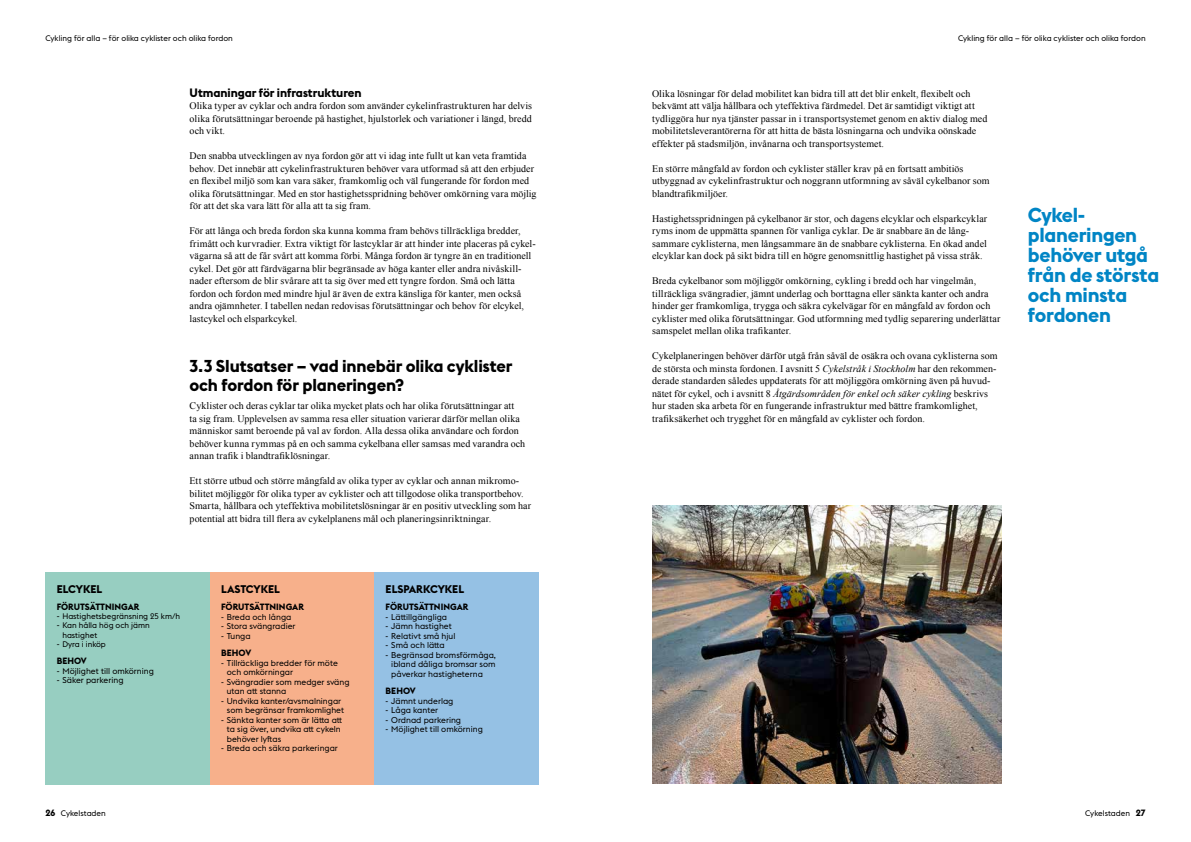
<style>
.page{position:relative;width:1191px;height:842px;background:#fff}
.page>*{position:absolute;margin:0;border:0;box-sizing:border-box;transform-origin:0 0}
.t1{font:700 20px/20px "Stockholm Type";letter-spacing:-.015em;color:#0085c5}
.t2{font:700 17px/19px "Stockholm Type";letter-spacing:-.01em;color:#000}
.t3{font:700 12px "Stockholm Type";letter-spacing:-.01em;color:#000}
.t4{font:700 11px "Stockholm Type";letter-spacing:-.005em;color:#000}
.t5{font:10px/12.5px "Times New Roman";letter-spacing:.005em;color:#000}
.t6{font:700 9px "Stockholm Type";color:#000}
.t7{font:8.4px/9.5px "Stockholm Type";color:#000}
.t8{font:8px/9px "Stockholm Type";color:#000}
.s1{font-size:8.4px}
.s2{font-style:italic}
.s3{font-weight:700;font-size:9px}
</style>
<div class="page">
<div style="left:45px;top:573px;width:165px;height:212px;background:#97cec1"></div>
<div style="left:210px;top:573px;width:164px;height:212px;background:#f7b08b"></div>
<div style="left:374px;top:573px;width:165px;height:212px;background:#95c1e4"></div>
<img style="left:652px;top:506px;width:349px;height:278px">
<p class="t8" style="left:45px;top:33px;width:189px">Cykling för alla – för olika cyklister och olika fordon</p>
<p class="t8" style="left:958px;top:33px;width:189px">Cykling för alla – för olika cyklister och olika fordon</p>
<p class="t3" style="left:190px;top:84px;width:174px">Utmaningar för infrastrukturen</p>
<p class="t5" style="left:190px;top:99px;width:344px;text-align:justify">Olika typer av cyklar och andra fordon som använder cykelinfrastrukturen har delvis olika förutsättningar beroende på hastighet, hjulstorlek och variationer i längd, bredd och vikt.</p>
<p class="t5" style="left:190px;top:149px;width:348px">Den snabba utvecklingen av nya fordon gör att vi idag inte fullt ut kan veta framtida behov. Det innebär att cykelinfrastrukturen behöver vara utformad så att den erbjuder en flexibel miljö som kan vara säker, framkomlig och väl fungerande för fordon med olika förutsättningar. Med en stor hastighetsspridning behöver omkörning vara möjlig för att det ska vara lätt för alla att ta sig fram.</p>
<p class="t5" style="left:190px;top:224px;width:347px">För att långa och breda fordon ska kunna komma fram behövs tillräckliga bredder, frimått och kurvradier. Extra viktigt för lastcyklar är att hinder inte placeras på cykel&shy;vägarna så att de får svårt att komma förbi. Många fordon är tyngre än en traditionell cykel. Det gör att färdvägarna blir begränsade av höga kanter eller andra nivåskill&shy;nader eftersom de blir svårare att ta sig över med ett tyngre fordon. Små och lätta fordon och fordon med mindre hjul är även de extra känsliga för kanter, men också andra ojämnheter. I tabellen nedan redovisas förutsättningar och behov för elcykel, lastcykel och elsparkcykel.</p>
<h2 class="t2" style="left:190px;top:355px;width:324px">3.3 Slutsatser – vad innebär olika cyklister och fordon för planeringen?</h2>
<p class="t5" style="left:190px;top:399px;width:337px">Cyklister och deras cyklar tar olika mycket plats och har olika förutsättningar att<br>ta sig fram. Upplevelsen av samma resa eller situation varierar därför mellan olika människor samt beroende på val av fordon. Alla dessa olika användare och fordon behöver kunna rymmas på en och samma cykelbana eller samsas med varandra och annan trafik i blandtrafiklösningar.</p>
<p class="t5" style="left:190px;top:474px;width:343px">Ett större utbud och större mångfald av olika typer av cyklar och annan mikromo&shy;bilitet möjliggör för olika typer av cyklister och att tillgodose olika transportbehov.<br>Smarta, hållbara och yteffektiva mobilitetslösningar är en positiv utveckling som har potential att bidra till flera av cykelplanens mål och planeringsinriktningar.</p>
<p class="t4" style="left:57px;top:581px;width:47px">ELCYKEL</p>
<p class="t6" style="left:57px;top:601px;width:84px">FÖRUTSÄTTNINGAR</p>
<p class="t8" style="left:57px;top:612px;width:125px"><span class="s1">-</span> Hastighetsbegränsning 25 km/h</p>
<p class="t8" style="left:62px;top:621px;width:89px;text-indent:-6px"><span class="s1">-</span> Kan hålla hög och jämn hastighet</p>
<p class="t8" style="left:57px;top:639px;width:51px"><span class="s1">-</span> Dyra i inköp</p>
<p class="t6" style="left:57px;top:654px;width:31px">BEHOV</p>
<p class="t7" style="left:57px;top:665px;width:99px">- Möjlighet till omkörning</p>
<p class="t7" style="left:57px;top:675px;width:68px">- Säker parkering</p>
<p class="t4" style="left:221px;top:581px;width:60px">LASTCYKEL</p>
<p class="t6" style="left:221px;top:601px;width:84px">FÖRUTSÄTTNINGAR</p>
<p class="t7" style="left:221px;top:612px;width:72px">- Breda och långa</p>
<p class="t7" style="left:221px;top:621px;width:76px">- Stora svängradier</p>
<p class="t7" style="left:221px;top:631px;width:31px">- Tunga</p>
<p class="t6" style="left:221px;top:647px;width:31px">BEHOV</p>
<p class="t7" style="left:227px;top:658px;width:113px;text-indent:-6px">- Tillräckliga bredder för möte och omkörningar</p>
<p class="t7" style="left:227px;top:677px;width:124px;text-indent:-6px">- Svängradier som medger sväng utan att stanna</p>
<p class="t7" style="left:227px;top:696px;width:119px;text-indent:-6px">- Undvika kanter/avsmalningar som begränsar framkomlighet</p>
<p class="t7" style="left:227px;top:715px;width:117px;text-indent:-6px">- Sänkta kanter som är lätta att ta sig över, undvika att cykeln behöver lyftas</p>
<p class="t7" style="left:221px;top:743px;width:118px">- Breda och säkra parkeringar</p>
<p class="t4" style="left:386px;top:581px;width:80px">ELSPARKCYKEL</p>
<p class="t6" style="left:386px;top:601px;width:84px">FÖRUTSÄTTNINGAR</p>
<p class="t7" style="left:386px;top:612px;width:63px">- Lättillgängliga</p>
<p class="t7" style="left:386px;top:621px;width:68px">- Jämn hastighet</p>
<p class="t7" style="left:386px;top:631px;width:71px">- Relativt små hjul</p>
<p class="t7" style="left:386px;top:640px;width:61px">- Små och lätta</p>
<p class="t7" style="left:391px;top:650px;width:106px;text-align:justify;text-indent:-6px">- Begränsad bromsförmåga, ibland dåliga bromsar som påverkar hastigheterna</p>
<p class="t6" style="left:386px;top:685px;width:31px">BEHOV</p>
<p class="t7" style="left:386px;top:696px;width:69px">- Jämnt underlag</p>
<p class="t7" style="left:386px;top:705px;width:54px">- Låga kanter</p>
<p class="t7" style="left:386px;top:715px;width:77px">- Ordnad parkering</p>
<p class="t7" style="left:386px;top:724px;width:99px">- Möjlighet till omkörning</p>
<p class="t5" style="left:652px;top:87px;width:337px">Olika lösningar för delad mobilitet kan bidra till att det blir enkelt, flexibelt och bekvämt att välja hållbara och yteffektiva färdmedel. Det är samtidigt viktigt att tydliggöra hur nya tjänster passar in i transportsystemet genom en aktiv dialog med mobilitetsleverantörerna för att hitta de bästa lösningarna och undvika oönskade effekter på stadsmiljön, invånarna och transportsystemet.</p>
<p class="t5" style="left:652px;top:162px;width:339px">En större mångfald av fordon och cyklister ställer krav på en fortsatt ambitiös utbyggnad av cykelinfrastruktur och noggrann utformning av såväl cykelbanor som blandtrafikmiljöer.</p>
<p class="t5" style="left:652px;top:212px;width:336px">Hastighetsspridningen på cykelbanor är stor, och dagens elcyklar och elsparkcyklar ryms inom de uppmätta spannen för vanliga cyklar. De är snabbare än de lång&shy;sammare cyklisterna, men långsammare än de snabbare cyklisterna. En ökad andel elcyklar kan dock på sikt bidra till en högre genomsnittlig hastighet på vissa stråk.</p>
<p class="t5" style="left:652px;top:274px;width:349px">Breda cykelbanor som möjliggör omkörning, cykling i bredd och har vingelmån, tillräckliga svängradier, jämnt underlag och borttagna eller sänkta kanter och andra hinder ger framkomliga, trygga och säkra cykelvägar för en mångfald av fordon och cyklister med olika förutsättningar. God utformning med tydlig separering underlättar samspelet mellan olika trafikanter.</p>
<p class="t5" style="left:652px;top:349px;width:347px">Cykelplaneringen behöver därför utgå från såväl de osäkra och ovana cyklisterna som de största och minsta fordonen. I avsnitt 5 <span class="s2">Cykelstråk i Stockholm</span> har den rekommen&shy;derade standarden således uppdaterats för att möjliggöra omkörning även på huvud&shy;nätet för cykel, och i avsnitt 8 <span class="s2">Åtgärdsområden för enkel och säker cykling</span> beskrivs hur staden ska arbeta för en fungerande infrastruktur med bättre framkomlighet, trafiksäkerhet och trygghet för en mångfald av cyklister och fordon.</p>
<h1 class="t1" style="left:1028px;top:204px;width:133px">Cykel&shy;planeringen behöver utgå från de största och minsta fordonen</h1>
<p class="t8" style="left:45px;top:808px;width:62px"><span class="s3">26</span> Cykelstaden</p>
<p class="t8" style="left:1085px;top:808px;width:62px">Cykelstaden <span class="s3">27</span></p>
</div>
